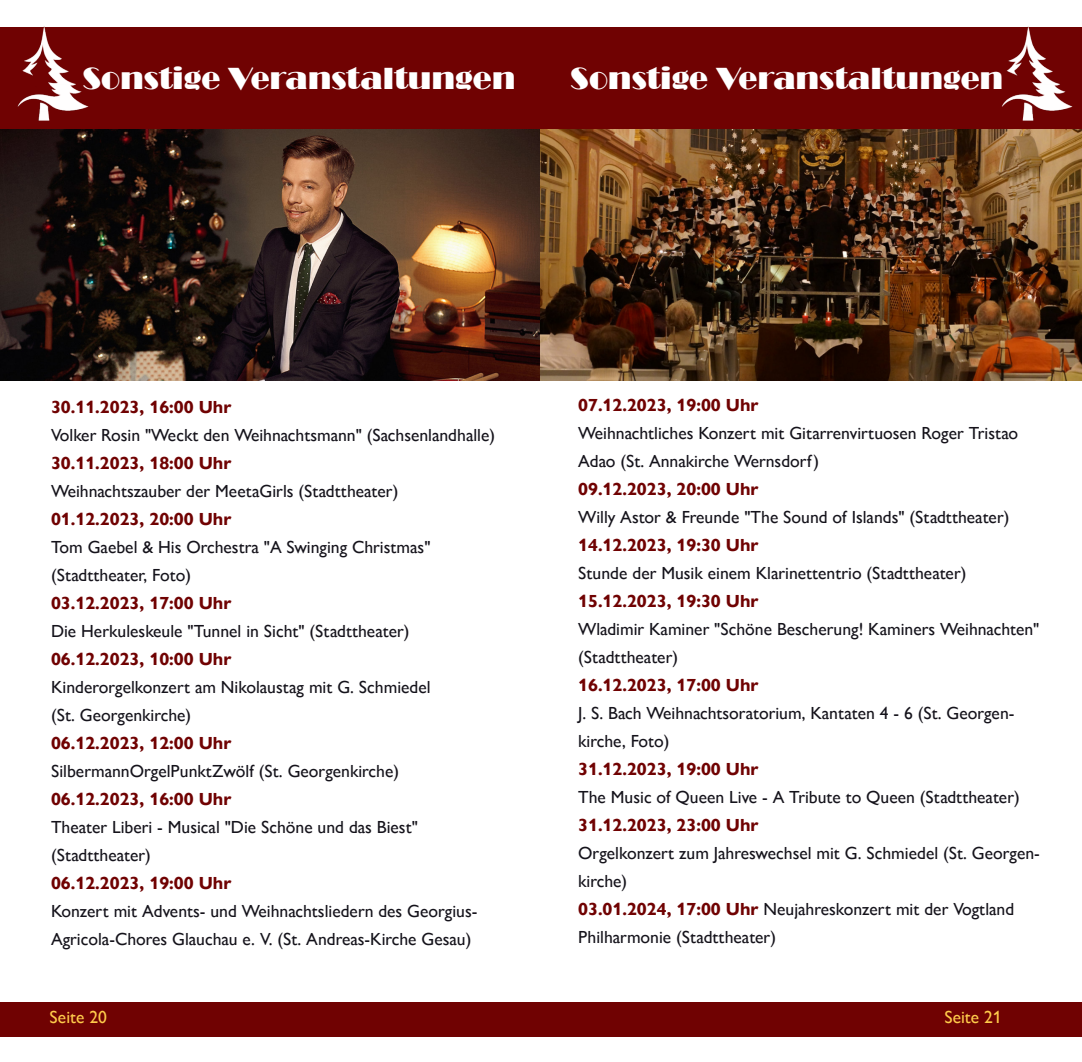
<style>
.page{position:relative;width:1082px;height:1062px;background:#fff}
.page>*{position:absolute;margin:0;border:0;box-sizing:border-box;transform-origin:0 0}
.t1{font:700 36.75px "Times New Roman";color:#fff}
.t2{font:31.5px "Broadway";color:#fff}
.t3{font:17.5px/28px "Gill Sans Nova";color:#15131b}
.t4{font:700 17.5px "Gill Sans Nova";color:#700202}
.t5{font:17.5px "Gill Sans Nova";color:#ffcc4b}
.t6{font:17.5px "Times New Roman";color:#ffcc4b}
.s1{font-weight:700;color:#700202}
</style>
<div class="page">
<img style="left:0;top:128px;width:541px;height:253px">
<img style="left:541px;top:128px;width:540px;height:252px">
<div style="left:0;top:27px;width:1081px;height:101px;background:#700202"></div>
<img style="left:948px;top:26px;width:125px;height:114px">
<img style="left:0;top:26px;width:90px;height:114px">
<div style="left:0;top:1002px;width:1081px;height:35px;background:#700202"></div>
<h2 class="t2" style="left:82px;top:60px;width:434px">Sonstige Veranstaltungen</h2>
<h2 class="t2" style="left:570px;top:60px;width:434px">Sonstige Veranstaltungen</h2>
<h1 class="t1" style="left:743px;top:73px;width:130px">Eisbahn</h1>
<p class="t4" style="left:51px;top:401px;width:182px">30.11.2023, 16:00 Uhr</p>
<p class="t3" style="left:51px;top:423px;width:445px">Volker Rosin "Weckt den Weihnachtsmann" (Sachsenlandhalle)</p>
<p class="t4" style="left:51px;top:457px;width:182px">30.11.2023, 18:00 Uhr</p>
<p class="t3" style="left:51px;top:479px;width:349px">Weihnachtszauber der MeetaGirls (Stadttheater)</p>
<p class="t4" style="left:51px;top:513px;width:182px">01.12.2023, 20:00 Uhr</p>
<p class="t3" style="left:51px;top:535px;width:381px">Tom Gaebel &amp; His Orchestra "A Swinging Christmas" (Stadttheater, Foto)</p>
<p class="t4" style="left:51px;top:597px;width:182px">03.12.2023, 17:00 Uhr</p>
<p class="t3" style="left:51px;top:619px;width:360px">Die Herkuleskeule "Tunnel in Sicht" (Stadttheater)</p>
<p class="t4" style="left:51px;top:653px;width:182px">06.12.2023, 10:00 Uhr</p>
<p class="t3" style="left:51px;top:675px;width:381px">Kinderorgelkonzert am Nikolaustag mit G. Schmiedel (St. Georgenkirche)</p>
<p class="t4" style="left:51px;top:737px;width:182px">06.12.2023, 12:00 Uhr</p>
<p class="t3" style="left:51px;top:759px;width:349px">SilbermannOrgelPunktZwölf (St. Georgenkirche)</p>
<p class="t4" style="left:51px;top:793px;width:182px">06.12.2023, 16:00 Uhr</p>
<p class="t3" style="left:51px;top:815px;width:368px">Theater Liberi - Musical "Die Schöne und das Biest" (Stadttheater)</p>
<p class="t4" style="left:51px;top:877px;width:182px">06.12.2023, 19:00 Uhr</p>
<p class="t3" style="left:51px;top:899px;width:428px">Konzert mit Advents- und Weihnachtsliedern des Georgius-<br>Agricola-Chores Glauchau e. V. (St. Andreas-Kirche Gesau)</p>
<p class="t4" style="left:578px;top:399px;width:182px">07.12.2023, 19:00 Uhr</p>
<p class="t3" style="left:578px;top:421px;width:441px">Weihnachtliches Konzert mit Gitarrenvirtuosen Roger Tristao<br>Adao (St. Annakirche Wernsdorf)</p>
<p class="t4" style="left:578px;top:483px;width:182px">09.12.2023, 20:00 Uhr</p>
<p class="t3" style="left:578px;top:505px;width:432px">Willy Astor &amp; Freunde "The Sound of Islands" (Stadttheater)</p>
<p class="t4" style="left:578px;top:539px;width:182px">14.12.2023, 19:30 Uhr</p>
<p class="t3" style="left:578px;top:561px;width:390px">Stunde der Musik einem Klarinettentrio (Stadttheater)</p>
<p class="t4" style="left:578px;top:595px;width:182px">15.12.2023, 19:30 Uhr</p>
<p class="t3" style="left:578px;top:617px;width:462px">Wladimir Kaminer "Schöne Bescherung! Kaminers Weihnachten" (Stadttheater)</p>
<p class="t4" style="left:578px;top:679px;width:182px">16.12.2023, 17:00 Uhr</p>
<p class="t3" style="left:578px;top:701px;width:438px">J. S. Bach Weihnachtsoratorium, Kantaten 4 - 6 (St. Georgen&shy;kirche, Foto)</p>
<p class="t4" style="left:578px;top:763px;width:182px">31.12.2023, 19:00 Uhr</p>
<p class="t3" style="left:578px;top:785px;width:443px">The Music of Queen Live - A Tribute to Queen (Stadttheater)</p>
<p class="t4" style="left:578px;top:819px;width:182px">31.12.2023, 23:00 Uhr</p>
<p class="t3" style="left:578px;top:841px;width:463px">Orgelkonzert zum Jahreswechsel mit G. Schmiedel (St. Georgen&shy;kirche)<br><span class="s1">03.01.2024, 17:00 Uhr</span> Neujahreskonzert mit der Vogtland Philharmonie (Stadttheater)</p>
<p class="t5" style="left:50px;top:1010px;width:59px">Seite 20</p>
<p class="t5" style="left:944px;top:1010px;width:59px">Seite 21</p>
<p class="t6" style="left:89px;top:1010px;width:19px">14</p>
</div>
